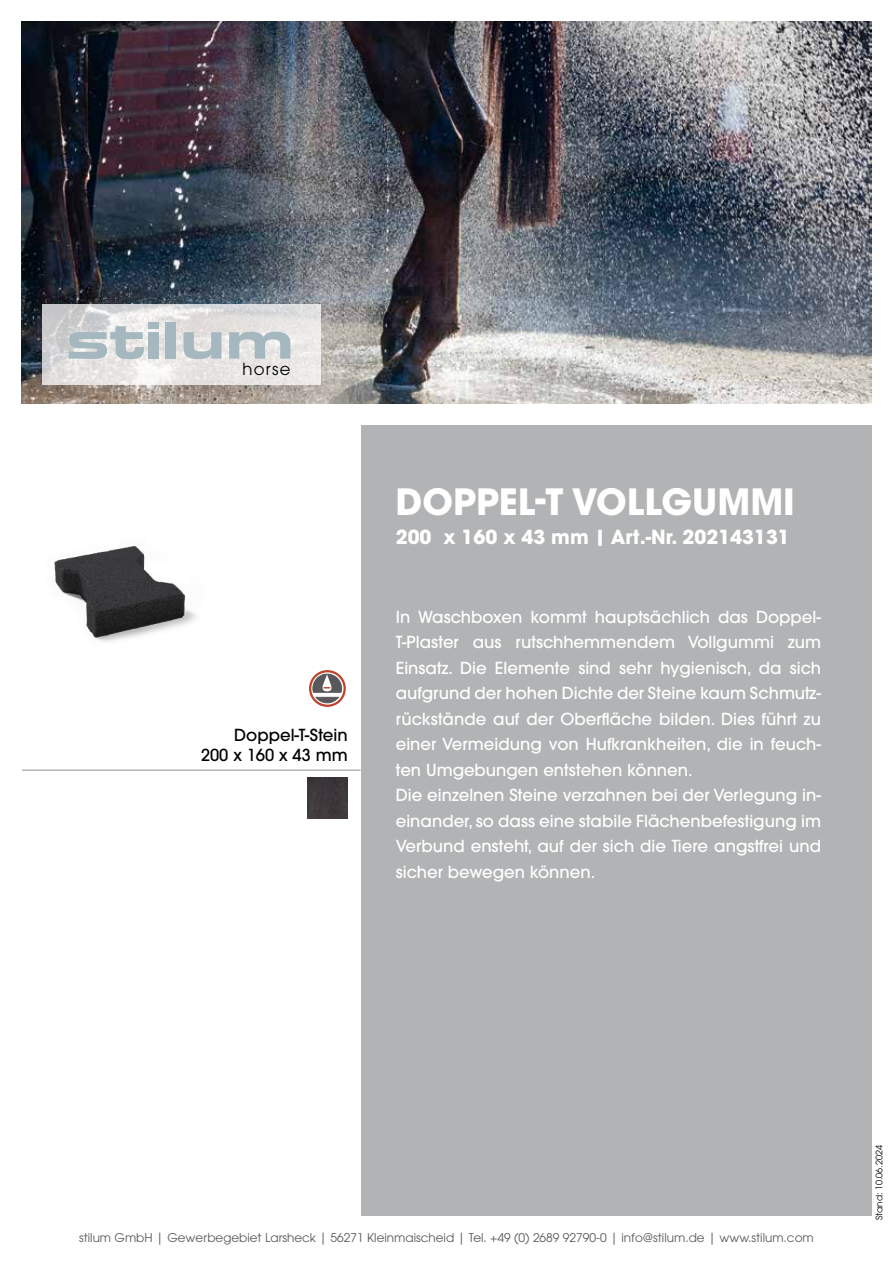
<style>
.page{position:relative;width:893px;height:1263px;background:#fff}
.page>*{position:absolute;margin:0;border:0;box-sizing:border-box;transform-origin:0 0}
.t1{font:700 36px "ITC Avant Garde Std";color:#fff}
.t2{font:700 19.35px "ITC Avant Garde Std";color:#fff}
.t3{font:500 16.5px/25.5px "ITC Avant Garde Std";color:#fff}
.t4{font:500 16.5px/19.8px "ITC Avant Garde Std";color:#000;text-align:right}
.t5{font:16.5px "ITC Avant Garde Std";letter-spacing:.075em;color:#000}
.t6{font:700 12.9px "Depot New";color:#be442e}
.t7{font:12px "ITC Avant Garde Std";color:#58585a}
.t8{font:9px "ITC Avant Garde Std";color:#000}
</style>
<div class="page">
<div style="left:361px;top:425px;width:511px;height:791px;background:#b1b3b4"></div>
<img style="left:21px;top:21px;width:851px;height:383px">
<div style="left:307px;top:778px;width:41px;height:40px;background:#3e383b"></div>
<hr style="left:22px;top:769px;width:338px;height:2px;background:#b1b3b4">
<img style="left:54px;top:546px;width:142px;height:96px">
<svg style="left:310px;top:671px;width:35px;height:35px"></svg>
<div style="left:309px;top:670px;width:37px;height:37px;border:2px solid #be442e;border-radius:50%"></div>
<svg style="left:312px;top:674px;width:30px;height:29px"></svg>
<svg style="left:43px;top:304px;width:278px;height:80px;background:#e2e1e0"></svg>
<div style="left:166px;top:322px;width:10px;height:37px;background:#a5b7bf"></div>
<svg style="left:184px;top:332px;width:37px;height:27px"></svg>
<svg style="left:229px;top:332px;width:61px;height:27px;background:#c0cace"></svg>
<svg style="left:69px;top:326px;width:75px;height:34px;background:#c2cbcf"></svg>
<div style="left:148px;top:322px;width:11px;height:6px;background:#a5b7bf"></div>
<div style="left:148px;top:332px;width:11px;height:27px;background:#a5b7bf"></div>
<p class="t5" style="left:242px;top:359px;width:50px">horse</p>
<p class="t6" style="left:324px;top:678px;width:8px">–</p>
<p class="t4" style="left:201px;top:725px;width:148px">Doppel-T-Stein<br>200 x 160 x 43 mm</p>
<h1 class="t1" style="left:396px;top:478px;width:401px">DOPPEL-T VOLLGUMMI</h1>
<p class="t2" style="left:396px;top:524px;width:396px">200 x 160 x 43 mm | Art.-Nr. 202143131</p>
<p class="t3" style="left:396px;top:604px;width:427px">In Waschboxen kommt hauptsächlich das Doppel-T-Plaster aus rutschhemmendem Vollgummi zum Einsatz. Die Elemente sind sehr hygienisch, da sich aufgrund der hohen Dichte der Steine kaum Schmutz&shy;rückstände auf der Oberfläche bilden. Dies führt zu einer Vermeidung von Hufkrankheiten, die in feuch&shy;ten Umgebungen entstehen können.<br>Die einzelnen Steine verzahnen bei der Verlegung in&shy;einander, so dass eine stabile Flächenbefestigung im Verbund ensteht, auf der sich die Tiere angstfrei und sicher bewegen können.</p>
<p class="t7" style="left:79px;top:1230px;width:736px">stilum GmbH | Gewerbegebiet Larsheck | 56271 Kleinmaischeid | Tel. +49 (0) 2689 92790-0 | info@stilum.de | www.stilum.com</p>
<p class="t8" style="left:874px;top:1220px;width:77px;rotate:-90deg">Stand: 10.06.2024</p>
</div>
